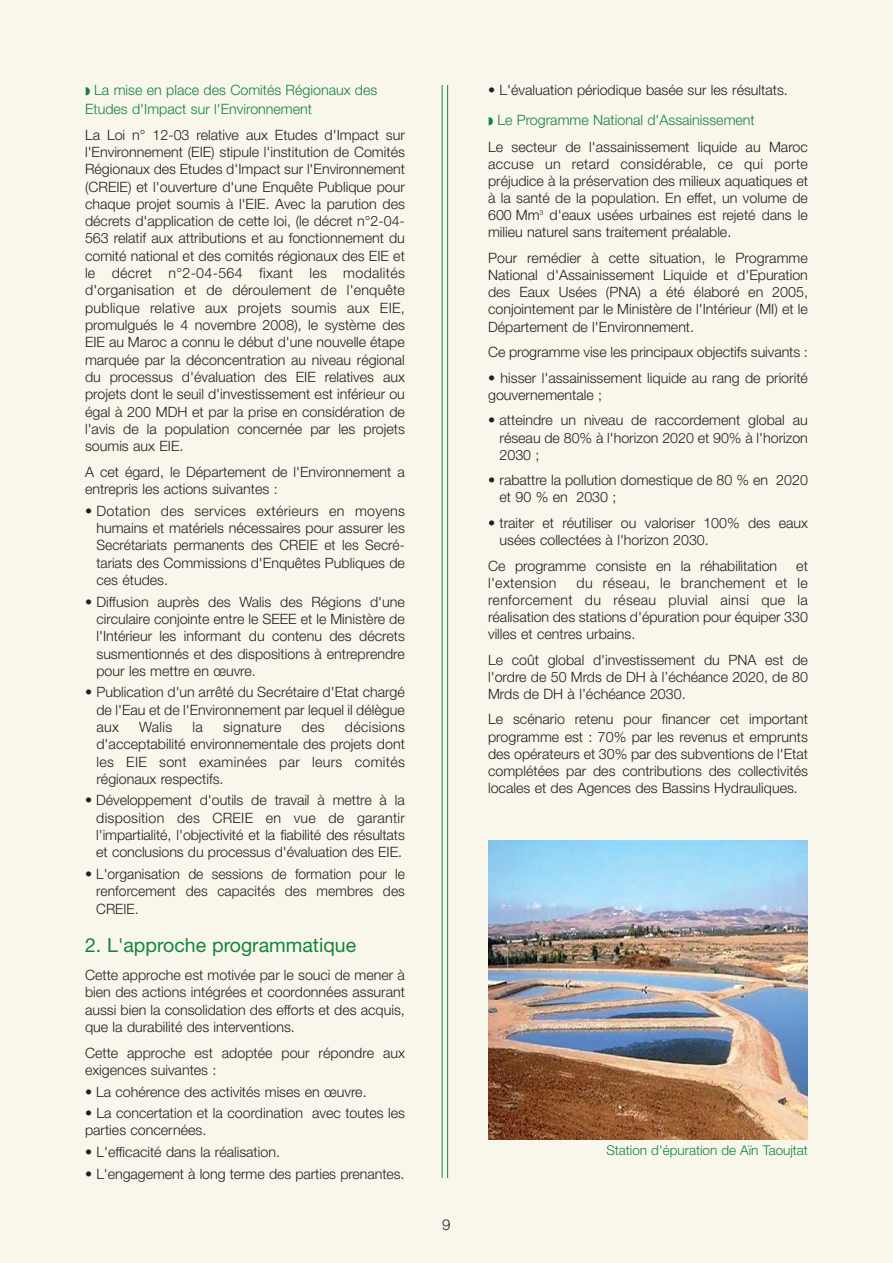
<style>
.page{position:relative;width:893px;height:1263px;background:#f9f7eb}
.page>*{position:absolute;margin:0;border:0;box-sizing:border-box;transform-origin:0 0}
.t1{font:19.5px "Helvetica Neue";color:#13843e}
.t2{font:300 15px "Helvetica Neue";color:#231f20}
.t3{font:300 14.25px/17.2px "Helvetica Neue";color:#231f20;text-align:justify}
.t4{font:300 14.25px/18.6px "Helvetica Neue";color:#13843e}
.t5{font:300 14.25px "Helvetica Neue";letter-spacing:.02em;color:#231f20}
.t6{font:300 13.5px "Helvetica Neue";color:#13843e}
.s1{color:#13843e}
</style>
<div class="page">
<hr style="left:442px;top:85px;width:1px;height:1093px;background:#13843e">
<hr style="left:447px;top:85px;width:1px;height:1093px;background:#13843e">
<img style="left:488px;top:841px;width:320px;height:298px">
<p class="t4" style="left:85px;top:82px;width:294px">◗ La mise en place des Comités Régionaux des<br>Etudes d'Impact sur l'Environnement</p>
<p class="t3" style="left:85px;top:127px;width:321px">La Loi n° 12-03 relative aux Etudes d'Impact sur l'Environnement (EIE) stipule l'institution de Comités Régionaux des Etudes d'Impact sur l'Environnement (CREIE) et l'ouverture d'une Enquête Publique pour chaque projet soumis à l'EIE. Avec la parution des décrets d'application de cette loi, (le décret n°2-04- 563 relatif aux attributions et au fonctionnement du comité national et des comités régionaux des EIE et le décret n°2-04-564 fixant les modalités d'organisation et de déroulement de l'enquête publique relative aux projets soumis aux EIE, promulgués le 4 novembre 2008), le système des EIE au Maroc a connu le début d'une nouvelle étape marquée par la déconcentration au niveau régional du processus d'évaluation des EIE relatives aux projets dont le seuil d'investissement est inférieur ou égal à 200 MDH et par la prise en considération de l'avis de la population concernée par les projets soumis aux EIE.</p>
<p class="t3" style="left:85px;top:465px;width:321px">A cet égard, le Département de l'Environnement a entrepris les actions suivantes :</p>
<p class="t3" style="left:96px;top:503px;width:310px;text-indent:-11px">• Dotation des services extérieurs en moyens humains et matériels nécessaires pour assurer les Secrétariats permanents des CREIE et les Secré&shy;tariats des Commissions d'Enquêtes Publiques de ces études.</p>
<p class="t3" style="left:96px;top:594px;width:310px;text-indent:-11px">• Diffusion auprès des Walis des Régions d'une circulaire conjointe entre le SEEE et le Ministère de l'Intérieur les informant du contenu des décrets susmentionnés et des dispositions à entreprendre pour les mettre en œuvre.</p>
<p class="t3" style="left:96px;top:685px;width:310px;text-indent:-11px">• Publication d'un arrêté du Secrétaire d'Etat chargé de l'Eau et de l'Environnement par lequel il délègue aux</p>
<p class="t3" style="left:96px;top:720px;width:310px;text-indent:248px">décisions d'acceptabilité environnementale des projets dont les EIE sont examinées par leurs comités régionaux respectifs.</p>
<p class="t3" style="left:96px;top:793px;width:310px;text-indent:-11px">• Développement d'outils de travail à mettre à la disposition des CREIE en vue de garantir l'impartialité, l'objectivité et la fiabilité des résultats et conclusions du processus d'évaluation des EIE.</p>
<p class="t3" style="left:96px;top:866px;width:310px;text-indent:-11px">• L'organisation de sessions de formation pour le renforcement des capacités des membres des CREIE.</p>
<h1 class="t1" style="left:85px;top:938px;width:273px">2. L'approche programmatique</h1>
<p class="t3" style="left:85px;top:968px;width:321px">Cette approche est motivée par le souci de mener à bien des actions intégrées et coordonnées assurant aussi bien la consolidation des efforts et des acquis, que la durabilité des interventions.</p>
<p class="t3" style="left:85px;top:1045px;width:321px">Cette approche est adoptée pour répondre aux exigences suivantes :</p>
<p class="t3" style="left:85px;top:1084px;width:283px">• La cohérence des activités mises en œuvre.</p>
<p class="t3" style="left:85px;top:1106px;width:321px">• La concertation et la coordination avec toutes les parties concernées.</p>
<p class="t3" style="left:85px;top:1145px;width:196px">• L'efficacité dans la réalisation.</p>
<p class="t3" style="left:85px;top:1166px;width:321px">• L'engagement à long terme des parties prenantes.</p>
<p class="t3" style="left:139px;top:720px;width:35px">Walis</p>
<p class="t3" style="left:192px;top:720px;width:12px">la</p>
<p class="t5" style="left:223px;top:722px;width:60px">signature</p>
<p class="t3" style="left:302px;top:720px;width:25px">des</p>
<p class="t2" style="left:442px;top:1219px;width:10px">9</p>
<p class="t3" style="left:488px;top:77px;width:301px;line-height:29.8px">• L'évaluation périodique basée sur les résultats. <span class="s1">◗ Le Programme National d'Assainissement</span></p>
<p class="t3" style="left:488px;top:140px;width:321px">Le secteur de l'assainissement liquide au Maroc accuse un retard considérable, ce qui porte préjudice à la préservation des milieux aquatiques et à la santé de la population. En effet, un volume de 600 Mm<sup>3</sup> d'eaux usées urbaines est rejeté dans le milieu naturel sans traitement préalable.</p>
<p class="t3" style="left:488px;top:251px;width:321px">Pour remédier à cette situation, le Programme National d'Assainissement Liquide et d'Epuration des Eaux Usées (PNA) a été élaboré en 2005, conjointement par le Ministère de l'Intérieur (MI) et le Département de l'Environnement.</p>
<p class="t3" style="left:488px;top:345px;width:321px">Ce programme vise les principaux objectifs suivants :</p>
<p class="t3" style="left:488px;top:370px;width:321px">• hisser l'assainissement liquide au rang de priorité gouvernementale ;</p>
<p class="t3" style="left:499px;top:413px;width:310px;text-indent:-11px">• atteindre un niveau de raccordement global au réseau de 80% à l'horizon 2020 et 90% à l'horizon 2030 ;</p>
<p class="t3" style="left:499px;top:473px;width:310px;text-indent:-11px">• rabattre la pollution domestique de 80 % en 2020 et 90 % en 2030 ;</p>
<p class="t3" style="left:499px;top:516px;width:310px;text-indent:-11px">• traiter et réutiliser ou valoriser 100% des eaux usées collectées à l'horizon 2030.</p>
<p class="t3" style="left:488px;top:558px;width:291px">Ce programme consiste en la réhabilitation</p>
<p class="t3" style="left:796px;top:558px;width:13px">et</p>
<p class="t5" style="left:488px;top:578px;width:70px">l'extension</p>
<p class="t3" style="left:488px;top:575px;width:321px;text-indent:88px">du réseau, le branchement et le renforcement du réseau pluvial ainsi que la réalisation des stations d'épuration pour équiper 330 villes et centres urbains.</p>
<p class="t3" style="left:488px;top:652px;width:321px">Le coût global d'investissement du PNA est de l'ordre de 50 Mrds de DH à l’échéance 2020, de 80<br>Mrds de DH à l’échéance 2030.</p>
<p class="t3" style="left:488px;top:712px;width:321px">Le scénario retenu pour financer cet important programme est : 70% par les revenus et emprunts des opérateurs et 30% par des subventions de l'Etat complétées par des contributions des collectivités locales et des Agences des Bassins Hydrauliques.</p>
<p class="t6" style="left:606px;top:1145px;width:203px">Station d'épuration de Aïn Taoujtat</p>
</div>
